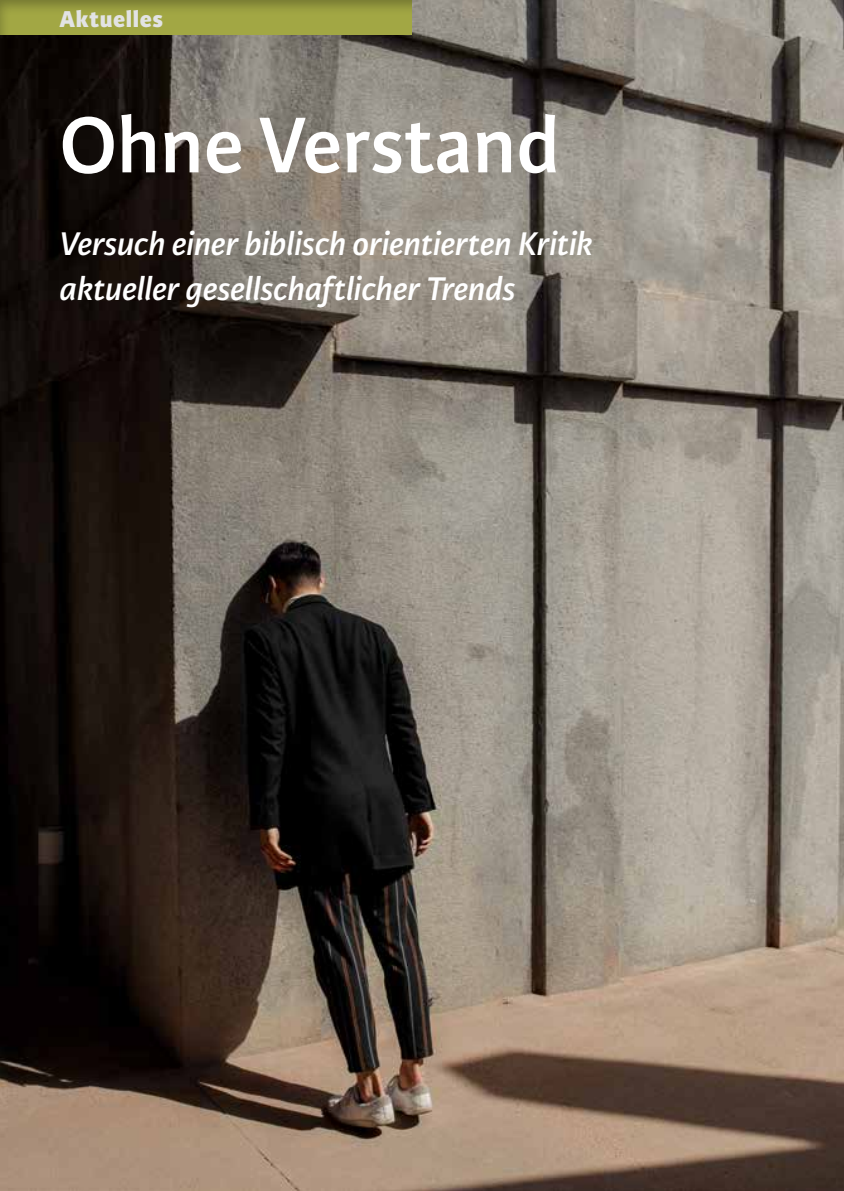
<style>
.page{position:relative;width:844px;height:1191px;background:#fff}
.page>*{position:absolute;margin:0;border:0;box-sizing:border-box;transform-origin:0 0}
.t1{font:600 84px "Karmina Sans Basic";color:#fff}
.t2{font:italic 600 35px/45.5px "Karmina Sans Basic";color:#fff}
.t3{font:800 24.5px "Karmina Sans Basic";letter-spacing:.025em;color:#e2e3e4}
</style>
<div class="page">
<img style="left:0;top:0;width:843px;height:1191px">
<div style="left:0;top:0;width:413px;height:35px;background:#000;opacity:.3"></div>
<p class="t3" style="left:60px;top:4px;width:105px">Aktuelles</p>
<h1 class="t1" style="left:60px;top:97px;width:501px">Ohne Verstand</h1>
<p class="t2" style="left:60px;top:221px;width:534px">Versuch einer biblisch orientierten Kritik aktueller gesellschaftlicher Trends</p>
</div>
